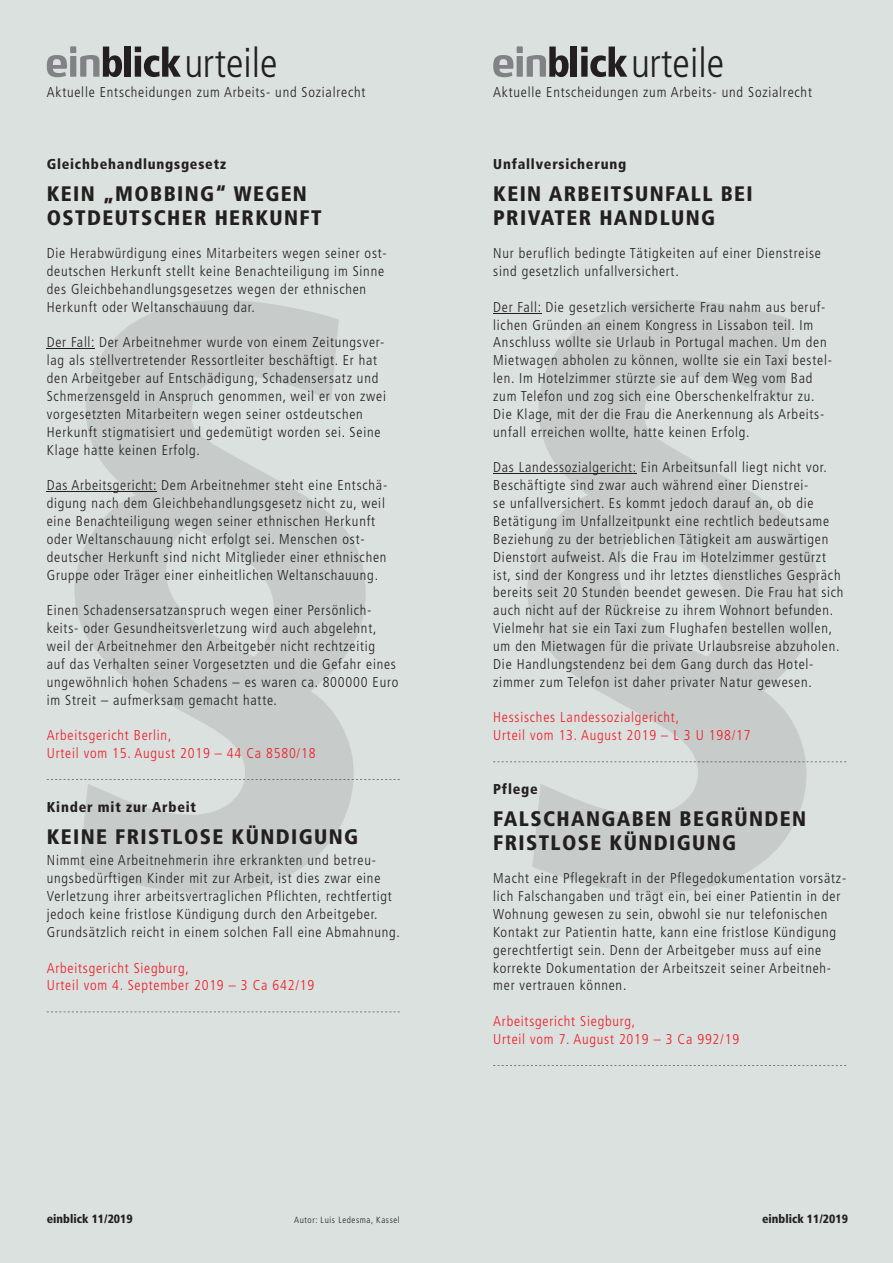
<style>
.page{position:relative;width:893px;height:1263px;background:#fff}
.page>*{position:absolute;margin:0;border:0;box-sizing:border-box;transform-origin:0 0}
.t1{font:300 condensed 40.8px "Frutiger";color:#231f20}
.t2{font:900 condensed 21px/23.9px "Frutiger";letter-spacing:.065em;color:#231f20}
.t3{font:300 condensed 14.25px/17.9px "Frutiger";letter-spacing:.055em;color:#231f20}
.t4{font:300 condensed 14.25px/17.9px "Frutiger";letter-spacing:.055em;color:#ee1c28}
.t5{font:900 condensed 14.25px "Frutiger";letter-spacing:.055em;color:#231f20}
.t6{font:900 condensed 12px "Frutiger";color:#231f20}
.t7{font:300 condensed 9px "Frutiger";letter-spacing:.065em;color:#231f20}
</style>
<div class="page">
<div style="left:0;top:0;width:446px;height:1263px;background:#dbe1de"></div>
<div style="left:446px;top:0;width:447px;height:1263px;background:#dbe1de"></div>
<svg style="left:527px;top:300px;width:291px;height:593px;fill:#c7cccb"></svg>
<svg style="left:74px;top:300px;width:292px;height:593px;fill:#c7cccb"></svg>
<hr style="left:493px;top:313px;width:48px;height:1px;background:#231f20">
<hr style="left:493px;top:473px;width:143px;height:1px;background:#231f20">
<svg style="left:493px;top:762px;width:353px;height:1px"></svg>
<svg style="left:493px;top:1065px;width:353px;height:1px"></svg>
<hr style="left:47px;top:348px;width:48px;height:1px;background:#231f20">
<hr style="left:47px;top:491px;width:110px;height:1px;background:#231f20">
<svg style="left:47px;top:779px;width:353px;height:1px"></svg>
<svg style="left:47px;top:1012px;width:353px;height:1px"></svg>
<svg style="left:493px;top:46px;width:76px;height:31px"></svg>
<div style="left:570px;top:47px;width:7px;height:30px;background:#231f20"></div>
<svg style="left:581px;top:47px;width:46px;height:30px"></svg>
<svg style="left:47px;top:46px;width:75px;height:31px"></svg>
<div style="left:124px;top:47px;width:6px;height:30px;background:#231f20"></div>
<svg style="left:135px;top:47px;width:46px;height:30px"></svg>
<h1 class="t1" style="left:185px;top:39px;width:95px">urteile</h1>
<h1 class="t1" style="left:631px;top:39px;width:95px">urteile</h1>
<p class="t3" style="left:47px;top:84px;width:320px">Aktuelle Entscheidungen zum Arbeits- und Sozialrecht</p>
<p class="t3" style="left:493px;top:84px;width:320px">Aktuelle Entscheidungen zum Arbeits- und Sozialrecht</p>
<p class="t5" style="left:47px;top:155px;width:181px">Gleichbehandlungsgesetz</p>
<h2 class="t2" style="left:47px;top:182px;width:276px">KEIN „MOBBING“ WEGEN<br>OSTDEUTSCHER HERKUNFT</h2>
<p class="t3" style="left:47px;top:244px;width:342px">Die Herabwürdigung eines Mitarbeiters wegen seiner ost&shy;deutschen Herkunft stellt keine Benachteiligung im Sinne des Gleichbehandlungsgesetzes wegen der ethnischen Herkunft oder Weltanschauung dar.</p>
<p class="t3" style="left:47px;top:334px;width:341px">Der Fall: Der Arbeitnehmer wurde von einem Zeitungsver&shy;lag als stellvertretender Ressortleiter beschäftigt. Er hat den Arbeitgeber auf Entschädigung, Schadensersatz und Schmerzensgeld in Anspruch genommen, weil er von zwei vorgesetzten Mitarbeitern wegen seiner ostdeutschen Herkunft stigmatisiert und gedemütigt worden sei. Seine Klage hatte keinen Erfolg.</p>
<p class="t3" style="left:47px;top:477px;width:342px">Das Arbeitsgericht: Dem Arbeitnehmer steht eine Entschä&shy;digung nach dem Gleichbehandlungsgesetz nicht zu, weil eine Benachteiligung wegen seiner ethnischen Herkunft oder Weltanschauung nicht erfolgt sei. Menschen ost&shy;deutscher Herkunft sind nicht Mitglieder einer ethnischen Gruppe oder Träger einer einheitlichen Weltanschauung.</p>
<p class="t3" style="left:47px;top:602px;width:353px">Einen Schadensersatzanspruch wegen einer Persönlich&shy;keits- oder Gesundheitsverletzung wird auch abgelehnt, weil der Arbeitnehmer den Arbeitgeber nicht rechtzeitig<br>auf das Verhalten seiner Vorgesetzten und die Gefahr eines ungewöhnlich hohen Schadens – es waren ca. 800000 Euro im Streit – aufmerksam gemacht hatte.</p>
<p class="t4" style="left:47px;top:727px;width:270px">Arbeitsgericht Berlin,<br>Urteil vom 15. August 2019 – 44 Ca 8580/18</p>
<p class="t5" style="left:47px;top:798px;width:151px">Kinder mit zur Arbeit</p>
<h2 class="t2" style="left:47px;top:825px;width:313px">KEINE FRISTLOSE KÜNDIGUNG</h2>
<p class="t3" style="left:47px;top:852px;width:355px">Nimmt eine Arbeitnehmerin ihre erkrankten und betreu&shy;ungsbedürftigen Kinder mit zur Arbeit, ist dies zwar eine Verletzung ihrer arbeitsvertraglichen Pflichten, rechtfertigt jedoch keine fristlose Kündigung durch den Arbeitgeber.<br>Grundsätzlich reicht in einem solchen Fall eine Abmahnung.</p>
<p class="t4" style="left:47px;top:959px;width:269px">Arbeitsgericht Siegburg,<br>Urteil vom 4. September 2019 – 3 Ca 642/19</p>
<p class="t5" style="left:493px;top:155px;width:135px">Unfallversicherung</p>
<h2 class="t2" style="left:493px;top:182px;width:261px">KEIN ARBEITSUNFALL BEI<br>PRIVATER HANDLUNG</h2>
<p class="t3" style="left:493px;top:244px;width:329px">Nur beruflich bedingte Tätigkeiten auf einer Dienstreise sind gesetzlich unfallversichert.</p>
<p class="t3" style="left:493px;top:298px;width:340px">Der Fall: Die gesetzlich versicherte Frau nahm aus beruf&shy;lichen Gründen an einem Kongress in Lissabon teil. Im Anschluss wollte sie Urlaub in Portugal machen. Um den Mietwagen abholen zu können, wollte sie ein Taxi bestel&shy;len. Im Hotelzimmer stürzte sie auf dem Weg vom Bad zum Telefon und zog sich eine Oberschenkelfraktur zu.<br>Die Klage, mit der die Frau die Anerkennung als Arbeits&shy;unfall erreichen wollte, hatte keinen Erfolg.</p>
<p class="t3" style="left:493px;top:459px;width:352px">Das Landessozialgericht: Ein Arbeitsunfall liegt nicht vor.<br>Beschäftigte sind zwar auch während einer Dienstrei-<br>se unfallversichert. Es kommt jedoch darauf an, ob die Betätigung im Unfallzeitpunkt eine rechtlich bedeutsame Beziehung zu der betrieblichen Tätigkeit am auswärtigen Dienstort aufweist. Als die Frau im Hotelzimmer gestürzt ist, sind der Kongress und ihr letztes dienstliches Gespräch bereits seit 20 Stunden beendet gewesen. Die Frau hat sich auch nicht auf der Rückreise zu ihrem Wohnort befunden.<br>Vielmehr hat sie ein Taxi zum Flughafen bestellen wollen, um den Mietwagen für die private Urlaubsreise abzuholen.<br>Die Handlungstendenz bei dem Gang durch das Hotel&shy;zimmer zum Telefon ist daher privater Natur gewesen.</p>
<p class="t4" style="left:493px;top:709px;width:259px">Hessisches Landessozialgericht,<br>Urteil vom 13. August 2019 – L 3 U 198/17</p>
<p class="t5" style="left:493px;top:780px;width:46px">Pflege</p>
<h2 class="t2" style="left:493px;top:807px;width:314px">FALSCHANGABEN BEGRÜNDEN<br>FRISTLOSE KÜNDIGUNG</h2>
<p class="t3" style="left:493px;top:869px;width:354px">Macht eine Pflegekraft in der Pflegedokumentation vorsätz&shy;lich Falschangaben und trägt ein, bei einer Patientin in der Wohnung gewesen zu sein, obwohl sie nur telefonischen Kontakt zur Patientin hatte, kann eine fristlose Kündigung gerechtfertigt sein. Denn der Arbeitgeber muss auf eine korrekte Dokumentation der Arbeitszeit seiner Arbeitneh&shy;mer vertrauen können.</p>
<p class="t4" style="left:493px;top:1012px;width:247px">Arbeitsgericht Siegburg,<br>Urteil vom 7. August 2019 – 3 Ca 992/19</p>
<p class="t6" style="left:47px;top:1211px;width:87px">einblick 11/2019</p>
<p class="t7" style="left:294px;top:1215px;width:107px">Autor: Luis Ledesma, Kassel</p>
<p class="t6" style="left:762px;top:1211px;width:87px">einblick 11/2019</p>
</div>
